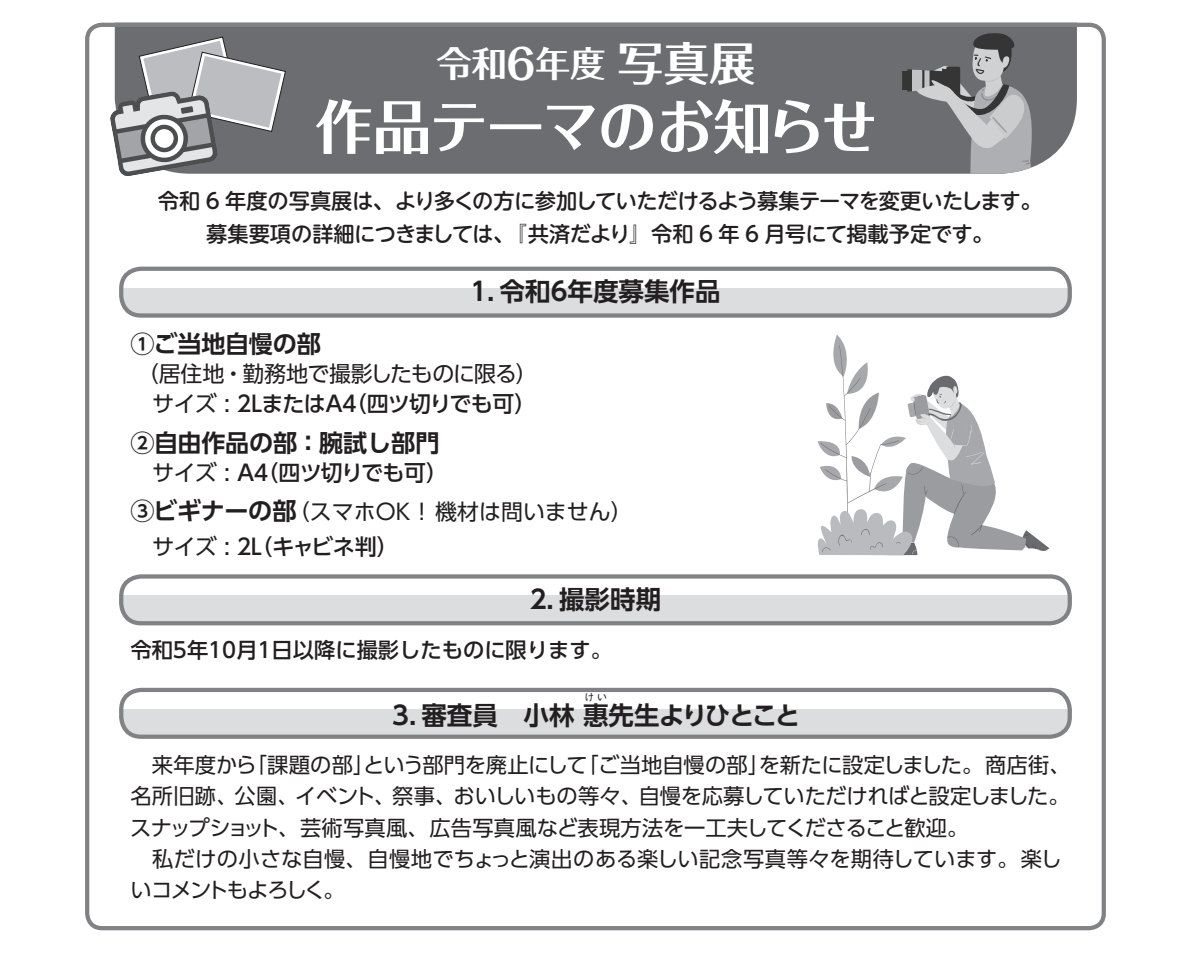
<style>
.page{position:relative;width:1191px;height:953px;background:#fff}
.page>*{position:absolute;margin:0;border:0;box-sizing:border-box;transform-origin:0 0}
.t1{font:700 58.2px "Folk Pro";letter-spacing:-.03em;color:#fff}
.t2{font:700 35.2px "Folk Pro";color:#fff}
.t3{font:700 25.6px "UD Shin Go Pro De";color:#231f20}
.t4{font:700 25.6px "UD Shin Go Pro De";letter-spacing:-.03em;color:#231f20}
.t5{font:700 24px "UD Shin Go Pro De";letter-spacing:-.005em;color:#231f20}
.t6{font:22px/30.6px "UD Shin Go Pro";letter-spacing:-.025em;color:#231f20}
.t7{font:22px/39.2px "UD Shin Go Pro";letter-spacing:-.005em;color:#231f20}
.t8{font:500 22px "UD Shin Go Pro";letter-spacing:-.105em;color:#231f20}
.t9{font:21.2px/31.2px "UD Shin Go Pro";letter-spacing:-.01em;color:#231f20}
.t10{font:500 21.2px/32.6px "UD Shin M Go Pro";letter-spacing:-.025em;color:#231f20;text-align:center}
.t11{font:500 21.2px "UD Shin Go Pro";color:#231f20}
.t12{font:700 10px "UD Shin Go Pro De";color:#231f20}
.s1{font-size:41.4px}
.s2{font-size:46px}
.s3{font-weight:500}
.s4{font-family:"UD Shin Go Pro De";font-weight:700;font-size:24px}
.s5{font-weight:400}
</style>
<div class="page">
<div style="left:115px;top:28px;width:962px;height:146px;background:#6c6d70"></div>
<div style="left:902px;top:71px;width:9px;height:19px;background:#363536"></div>
<svg style="left:907px;top:30px;width:127px;height:144px;background:#87888a"></svg>
<div style="left:85px;top:23px;width:1021px;height:907px;border:4px solid #808285;border-radius:15px"></div>
<div style="left:121px;top:288px;width:948px;height:27px;background:#dcdddf"></div>
<div style="left:119px;top:266px;width:952px;height:51px;border:4px solid #808285;border-radius:20px"></div>
<div style="left:121px;top:595px;width:948px;height:28px;background:#dcdddf"></div>
<div style="left:119px;top:574px;width:952px;height:51px;border:4px solid #808285;border-radius:20px"></div>
<div style="left:121px;top:709px;width:948px;height:27px;background:#dcdddf"></div>
<div style="left:119px;top:687px;width:952px;height:51px;border:4px solid #808285;border-radius:20px"></div>
<svg style="left:110px;top:36px;width:176px;height:140px;background:#9b9c9e"></svg>
<svg style="left:817px;top:335px;width:232px;height:220px"></svg>
<h2 class="t2" style="left:436px;top:34px;width:320px">令和<span class="s1">6</span>年度 <span class="s2">写真展</span></h2>
<h1 class="t1" style="left:315px;top:77px;width:565px">作品テーマのお知らせ</h1>
<p class="t10" style="left:158px;top:184px;width:885px">令和 6 年度の写真展は、より多くの方に参加していただけるよう募集テーマを変更いたします。募集要項の詳細につきましては、『共済だより』令和 6 年 6 月号にて掲載予定です。</p>
<p class="t3" style="left:470px;top:270px;width:252px">1. 令和6年度募集作品</p>
<p class="t5" style="left:130px;top:324px;width:192px">① ご当地自慢の部</p>
<p class="t6" style="left:130px;top:357px;width:409px">（居住地・勤務地で撮影したものに限る）　サイズ : <span class="s3">２ＬまたはＡ４（四ツ切りでも可）</span></p>
<p class="t5" style="left:130px;top:423px;width:311px">②自由作品の部：腕試し部門</p>
<p class="t7" style="left:130px;top:452px;width:504px">　サイズ : <span class="s3">Ａ４（四ツ切りでも可）<br></span><span class="s4">③ビギナーの部</span>（スマホOK！ 機材は問いません）</p>
<p class="t8" style="left:130px;top:529px;width:270px"><span class="s5">　サイズ :</span> ２Ｌ（キャビネ判）</p>
<p class="t3" style="left:530px;top:578px;width:133px">2. 撮影時期</p>
<p class="t11" style="left:130px;top:633px;width:483px">令和5年10月1日以降に撮影したものに限ります。</p>
<p class="t12" style="left:584px;top:689px;width:24px">けい</p>
<p class="t4" style="left:392px;top:694px;width:409px">3. 審査員　小林 惠先生よりひとこと</p>
<p class="t9" style="left:130px;top:748px;width:942px">　来年度から「課題の部」という部門を廃止にして「ご当地自慢の部」を新たに設定しました。商店街、名所旧跡、公園、イベント、祭事、おいしいもの等々、自慢を応募していただければと設定しました。スナップショット、芸術写真風、広告写真風など表現方法を一工夫してくださること歓迎。<br>　私だけの小さな自慢、自慢地でちょっと演出のある楽しい記念写真等々を期待しています。楽しいコメントもよろしく。</p>
</div>
